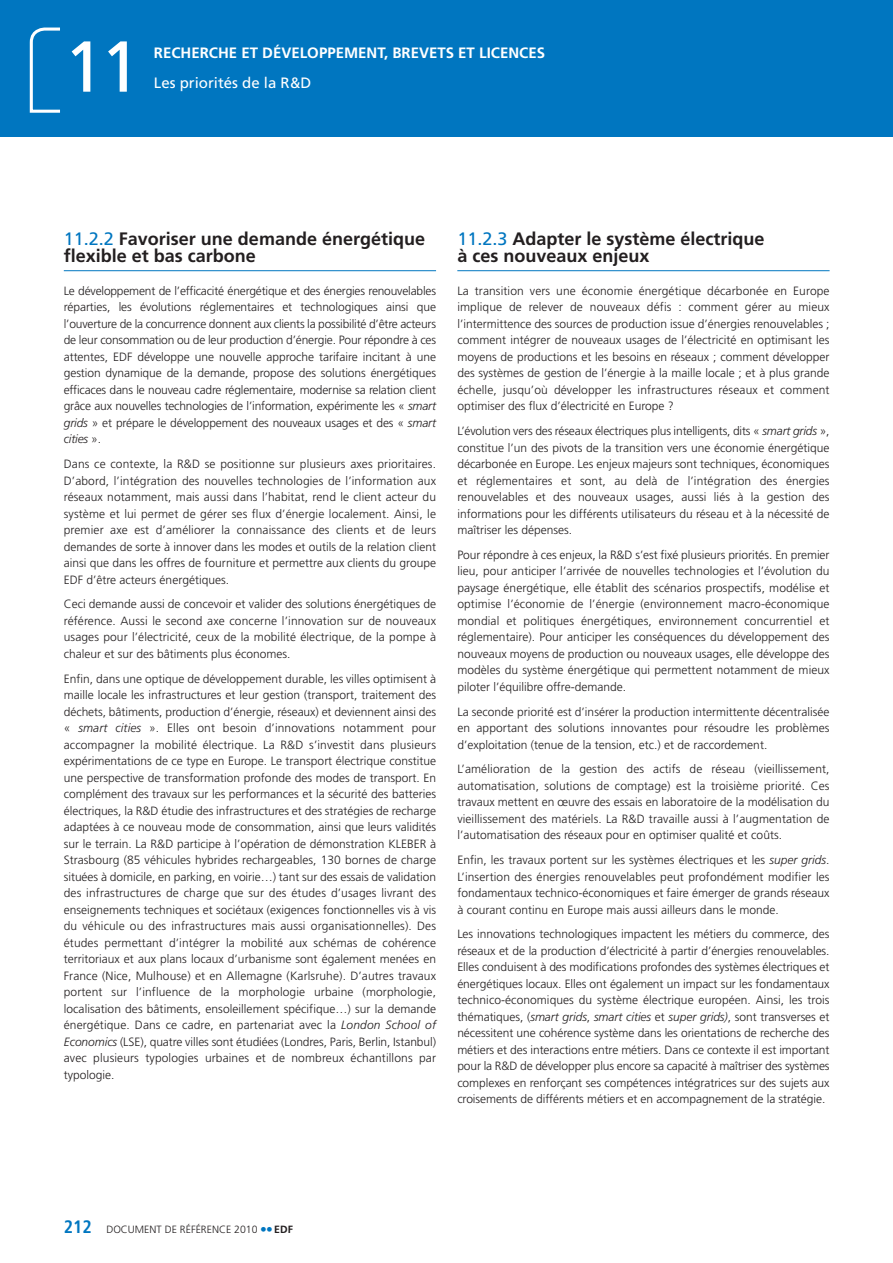
<style>
.page{position:relative;width:893px;height:1263px;background:#fff}
.page>*{position:absolute;margin:0;border:0;box-sizing:border-box;transform-origin:0 0}
.t1{font:72px "Frutiger LT Std";color:#fff}
.t2{font:700 18px/16.5px "Frutiger LT Std";color:#231f20}
.t3{font:700 15px "Frutiger LT Std";color:#fff}
.t4{font:15px "Frutiger LT Std";color:#fff}
.t5{font:300 12px/16.5px "Frutiger LT Std";color:#231f20;text-align:justify}
.t6{font:300 10.5px "Frutiger LT Std";color:#231f20}
.s1{font-weight:400;color:#0076c0}
.s2{font-style:italic}
.s3{font-weight:700;font-stretch:condensed;font-size:18px;color:#0076c0}
.s4{font-weight:900;font-size:13.5px;color:#0076c0}
.s5{font-weight:700}
</style>
<div class="page">
<div style="left:0;top:0;width:892px;height:136px;background:#0076c0"></div>
<svg style="left:30px;top:28px;width:30px;height:85px"></svg>
<hr style="left:64px;top:270px;width:372px;height:1px;background:#0076c0">
<hr style="left:457px;top:270px;width:372px;height:1px;background:#0076c0">
<h1 class="t1" style="left:64px;top:24px;width:78px">11</h1>
<p class="t3" style="left:154px;top:43px;width:392px">RECHERCHE ET DÉVELOPPEMENT, BREVETS ET LICENCES</p>
<p class="t4" style="left:154px;top:73px;width:159px">Les priorités de la R&amp;D</p>
<h2 class="t2" style="left:64px;top:231px;width:363px"><span class="s1">11.2.2</span> Favoriser une demande énergétique flexible et bas carbone</h2>
<p class="t5" style="left:64px;top:284px;width:374px">Le développement de l’efficacité énergétique et des énergies renouvelables réparties, les évolutions réglementaires et technologiques ainsi que l’ouverture de la concurrence donnent aux clients la possibilité d’être acteurs de leur consommation ou de leur production d’énergie. Pour répondre à ces attentes, EDF développe une nouvelle approche tarifaire incitant à une gestion dynamique de la demande, propose des solutions énergétiques efficaces dans le nouveau cadre réglementaire, modernise sa relation client grâce aux nouvelles technologies de l’information, expérimente les « <span class="s2">smart grids</span> » et prépare le développement des nouveaux usages et des « <span class="s2">smart cities</span> ».</p>
<p class="t5" style="left:64px;top:457px;width:374px">Dans ce contexte, la R&amp;D se positionne sur plusieurs axes prioritaires.<br>D’abord, l’intégration des nouvelles technologies de l’information aux réseaux notamment, mais aussi dans l’habitat, rend le client acteur du système et lui permet de gérer ses flux d’énergie localement. Ainsi, le premier axe est d’améliorer la connaissance des clients et de leurs demandes de sorte à innover dans les modes et outils de la relation client ainsi que dans les offres de fourniture et permettre aux clients du groupe EDF d’être acteurs énergétiques.</p>
<p class="t5" style="left:64px;top:597px;width:374px">Ceci demande aussi de concevoir et valider des solutions énergétiques de référence. Aussi le second axe concerne l’innovation sur de nouveaux usages pour l’électricité, ceux de la mobilité électrique, de la pompe à chaleur et sur des bâtiments plus économes.</p>
<p class="t5" style="left:64px;top:671px;width:374px">Enfin, dans une optique de développement durable, les villes optimisent à maille locale les infrastructures et leur gestion (transport, traitement des déchets, bâtiments, production d’énergie, réseaux) et deviennent ainsi des « <span class="s2">smart cities</span> ». Elles ont besoin d’innovations notamment pour accompagner la mobilité électrique. La R&amp;D s’investit dans plusieurs expérimentations de ce type en Europe. Le transport électrique constitue une perspective de transformation profonde des modes de transport. En complément des travaux sur les performances et la sécurité des batteries électriques, la R&amp;D étudie des infrastructures et des stratégies de recharge adaptées à ce nouveau mode de consommation, ainsi que leurs validités sur le terrain. La R&amp;D participe à l’opération de démonstration KLEBER à Strasbourg (85 véhicules hybrides rechargeables, 130 bornes de charge situées à domicile, en parking, en voirie…) tant sur des essais de validation des infrastructures de charge que sur des études d’usages livrant des enseignements techniques et sociétaux (exigences fonctionnelles vis à vis du véhicule ou des infrastructures mais aussi organisationnelles). Des études permettant d’intégrer la mobilité aux schémas de cohérence territoriaux et aux plans locaux d’urbanisme sont également menées en France (Nice, Mulhouse) et en Allemagne (Karlsruhe). D’autres travaux portent sur l’influence de la morphologie urbaine (morphologie, localisation des bâtiments, ensoleillement spécifique…) sur la demande énergétique. Dans ce cadre, en partenariat avec la <span class="s2">London School of Economics</span> (LSE), quatre villes sont étudiées (Londres, Paris, Berlin, Istanbul) avec plusieurs typologies urbaines et de nombreux échantillons par typologie.</p>
<h2 class="t2" style="left:457px;top:231px;width:309px"><span class="s1">11.2.3</span> Adapter le système électrique à ces nouveaux enjeux</h2>
<p class="t5" style="left:457px;top:284px;width:374px">La transition vers une économie énergétique décarbonée en Europe implique de relever de nouveaux défis : comment gérer au mieux l’intermittence des sources de production issue d’énergies renouvelables ; comment intégrer de nouveaux usages de l’électricité en optimisant les moyens de productions et les besoins en réseaux ; comment développer des systèmes de gestion de l’énergie à la maille locale ; et à plus grande échelle, jusqu’où développer les infrastructures réseaux et comment optimiser des flux d’électricité en Europe ?</p>
<p class="t5" style="left:457px;top:424px;width:374px">L’évolution vers des réseaux électriques plus intelligents, dits « <span class="s2">smart grids</span> », constitue l’un des pivots de la transition vers une économie énergétique décarbonée en Europe. Les enjeux majeurs sont techniques, économiques et réglementaires et sont, au delà de l’intégration des énergies renouvelables et des nouveaux usages, aussi liés à la gestion des informations pour les différents utilisateurs du réseau et à la nécessité de maîtriser les dépenses.</p>
<p class="t5" style="left:457px;top:548px;width:374px">Pour répondre à ces enjeux, la R&amp;D s’est fixé plusieurs priorités. En premier lieu, pour anticiper l’arrivée de nouvelles technologies et l’évolution du paysage énergétique, elle établit des scénarios prospectifs, modélise et optimise l’économie de l’énergie (environnement macro-économique mondial et politiques énergétiques, environnement concurrentiel et réglementaire). Pour anticiper les conséquences du développement des nouveaux moyens de production ou nouveaux usages, elle développe des modèles du système énergétique qui permettent notamment de mieux piloter l’équilibre offre-demande.</p>
<p class="t5" style="left:457px;top:704px;width:374px">La seconde priorité est d’insérer la production intermittente décentralisée en apportant des solutions innovantes pour résoudre les problèmes d’exploitation (tenue de la tension, etc.) et de raccordement.</p>
<p class="t5" style="left:457px;top:762px;width:374px">L’amélioration de la gestion des actifs de réseau (vieillissement, automatisation, solutions de comptage) est la troisième priorité. Ces travaux mettent en œuvre des essais en laboratoire de la modélisation du vieillissement des matériels. La R&amp;D travaille aussi à l’augmentation de l’automatisation des réseaux pour en optimiser qualité et coûts.</p>
<p class="t5" style="left:457px;top:853px;width:374px">Enfin, les travaux portent sur les systèmes électriques et les <span class="s2">super grids</span>.<br>L’insertion des énergies renouvelables peut profondément modifier les fondamentaux technico-économiques et faire émerger de grands réseaux à courant continu en Europe mais aussi ailleurs dans le monde.</p>
<p class="t5" style="left:457px;top:927px;width:374px">Les innovations technologiques impactent les métiers du commerce, des réseaux et de la production d’électricité à partir d’énergies renouvelables.<br>Elles conduisent à des modifications profondes des systèmes électriques et énergétiques locaux. Elles ont également un impact sur les fondamentaux technico-économiques du système électrique européen. Ainsi, les trois thématiques, (<span class="s2">smart grids</span>, <span class="s2">smart cities</span> et <span class="s2">super grids)</span>, sont transverses et nécessitent une cohérence système dans les orientations de recherche des métiers et des interactions entre métiers. Dans ce contexte il est important pour la R&amp;D de développer plus encore sa capacité à maîtriser des systèmes complexes en renforçant ses compétences intégratrices sur des sujets aux croisements de différents métiers et en accompagnement de la stratégie.</p>
<p class="t6" style="left:64px;top:1223px;width:230px"><span class="s3">212</span> DOCUMENT DE RÉFÉRENCE 2010 <span class="s4">••</span><span class="s5">EDF</span></p>
</div>
